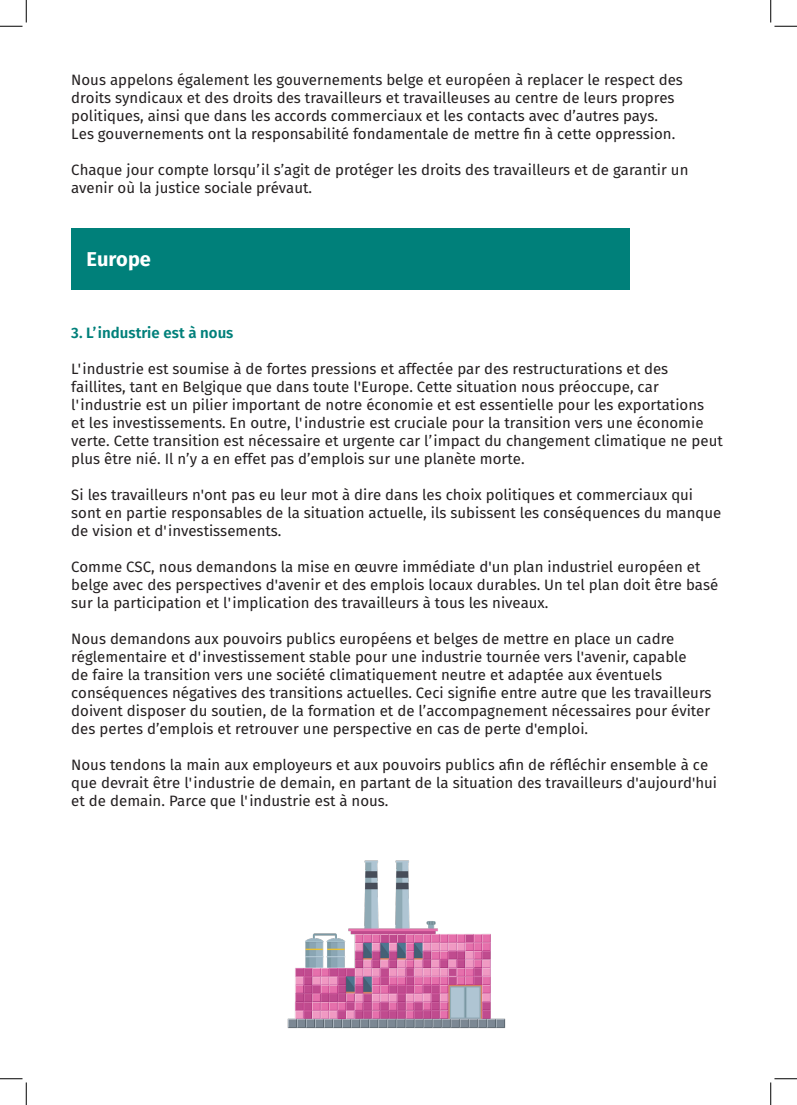
<style>
.page{position:relative;width:797px;height:1105px;background:#fff}
.page>*{position:absolute;margin:0;border:0;box-sizing:border-box;transform-origin:0 0}
.t1{font:700 20px "Fira Sans";color:#fff}
.t2{font:15px/18px "Fira Sans";color:#231f20}
.t3{font:600 15px "Fira Sans";color:#00807a}
</style>
<div class="page">
<div style="left:71px;top:228px;width:559px;height:62px;background:#00807a"></div>
<img style="left:287px;top:860px;width:219px;height:169px">
<svg style="left:0;top:0;width:27px;height:27px"></svg>
<svg style="left:0;top:1078px;width:27px;height:27px"></svg>
<svg style="left:770px;top:0;width:27px;height:27px"></svg>
<svg style="left:770px;top:1078px;width:27px;height:27px"></svg>
<p class="t2" style="left:71px;top:71px;width:613px">Nous appelons également les gouvernements belge et européen à replacer le respect des droits syndicaux et des droits des travailleurs et travailleuses au centre de leurs propres politiques, ainsi que dans les accords commerciaux et les contacts avec d’autres pays.</p>
<p class="t2" style="left:71px;top:125px;width:605px">Les gouvernements ont la responsabilité fondamentale de mettre fin à cette oppression.</p>
<p class="t2" style="left:71px;top:161px;width:618px">Chaque jour compte lorsqu’il s’agit de protéger les droits des travailleurs et de garantir un avenir où la justice sociale prévaut.</p>
<p class="t1" style="left:86px;top:243px;width:66px">Europe</p>
<p class="t3" style="left:71px;top:321px;width:164px">3. L’industrie est à nous</p>
<p class="t2" style="left:71px;top:360px;width:653px">L'industrie est soumise à de fortes pressions et affectée par des restructurations et des faillites, tant en Belgique que dans toute l'Europe. Cette situation nous préoccupe, car l'industrie est un pilier important de notre économie et est essentielle pour les exportations<br>et les investissements. En outre, l'industrie est cruciale pour la transition vers une économie verte. Cette transition est nécessaire et urgente car l’impact du changement climatique ne peut plus être nié. Il n’y a en effet pas d’emplois sur une planète morte.</p>
<p class="t2" style="left:71px;top:486px;width:651px">Si les travailleurs n'ont pas eu leur mot à dire dans les choix politiques et commerciaux qui sont en partie responsables de la situation actuelle, ils subissent les conséquences du manque de vision et d'investissements.</p>
<p class="t2" style="left:71px;top:558px;width:648px">Comme CSC, nous demandons la mise en œuvre immédiate d'un plan industriel européen et belge avec des perspectives d'avenir et des emplois locaux durables. Un tel plan doit être basé sur la participation et l'implication des travailleurs à tous les niveaux.</p>
<p class="t2" style="left:71px;top:630px;width:642px">Nous demandons aux pouvoirs publics européens et belges de mettre en place un cadre réglementaire et d'investissement stable pour une industrie tournée vers l'avenir, capable<br>de faire la transition vers une société climatiquement neutre et adaptée aux éventuels conséquences négatives des transitions actuelles. Ceci signifie entre autre que les travailleurs doivent disposer du soutien, de la formation et de l’accompagnement nécessaires pour éviter des pertes d’emplois et retrouver une perspective en cas de perte d'emploi.</p>
<p class="t2" style="left:71px;top:756px;width:647px">Nous tendons la main aux employeurs et aux pouvoirs publics afin de réfléchir ensemble à ce que devrait être l'industrie de demain, en partant de la situation des travailleurs d'aujourd'hui et de demain. Parce que l'industrie est à nous.</p>
</div>
